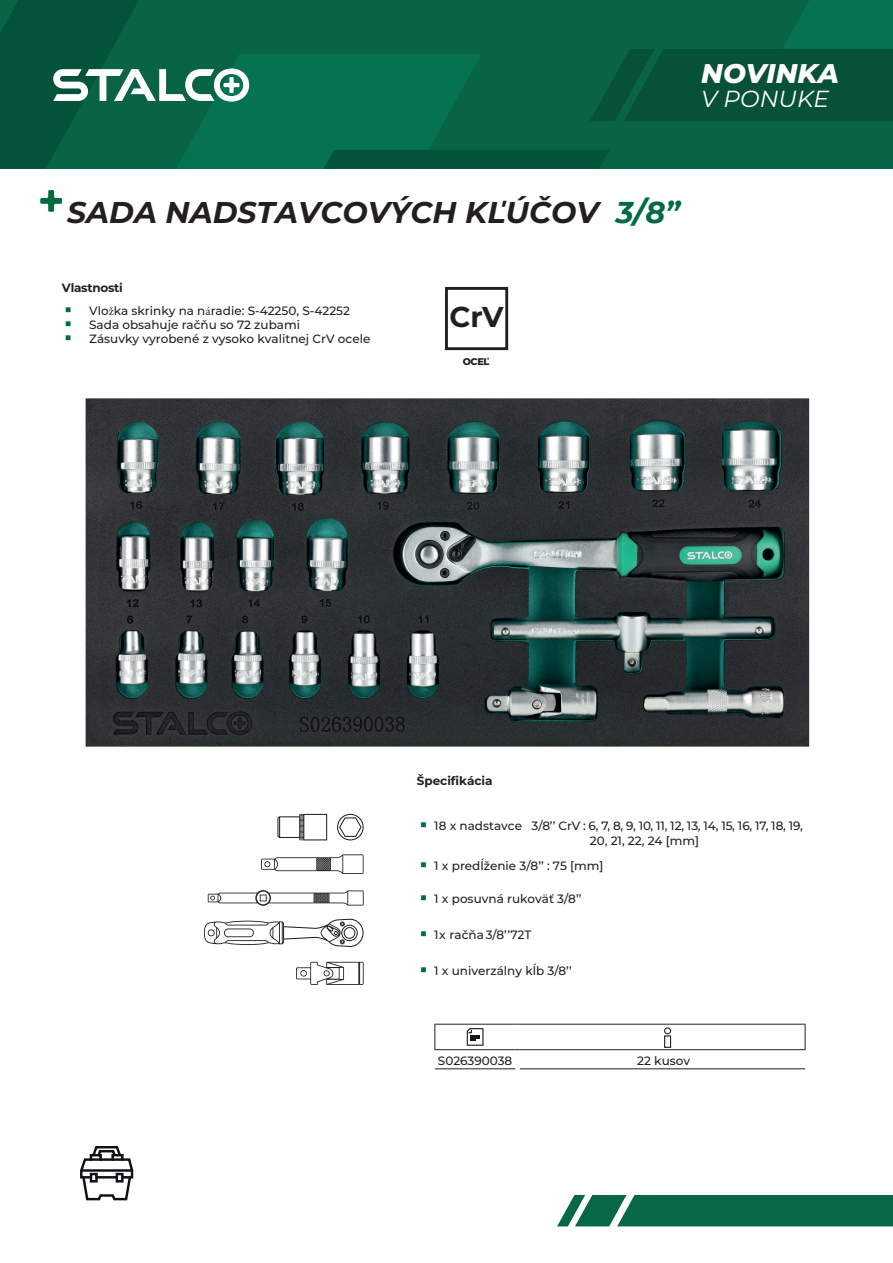
<style>
.page{position:relative;width:893px;height:1263px;background:#fff}
.page>*{position:absolute;margin:0;border:0;box-sizing:border-box;transform-origin:0 0}
.t1{font:italic 700 30px "Montserrat";color:#231f20}
.t2{font:700 28.8px "Montserrat";color:#231f20}
.t3{font:italic 800 27px "Montserrat";color:#fff}
.t4{font:italic 23.25px "Montserrat";color:#fff}
.t5{font:500 12px/22.2px "Montserrat";color:#231f20}
.t6{font:700 12px "Montserrat";color:#231f20}
.t7{font:800 9.75px "Montserrat";color:#231f20}
.s1{color:#006a42}
.s2{font-weight:700}
.s3{font-family:"Leelawadee UI";font-weight:400;font-size:15px;color:#006a42}
.s4{font-family:"Minion Pro";font-weight:400}
.s5{color:#fff}
</style>
<div class="page">
<svg style="left:557px;top:1195px;width:336px;height:31px;background:#197254"></svg>
<svg style="left:0;top:0;width:893px;height:169px;background:#0c6548"></svg>
<svg style="left:80px;top:1146px;width:54px;height:55px"></svg>
<hr style="left:97px;top:1176px;width:20px;height:2px;background:#0f1214">
<hr style="left:82px;top:1169px;width:49px;height:3px;background:#0f1214">
<div style="left:90px;top:1154px;width:12px;height:7px;border:2px solid #0f1214"></div>
<div style="left:111px;top:1154px;width:13px;height:7px;border:2px solid #0f1214"></div>
<hr style="left:435px;top:1068px;width:80px;height:1px;background:#231f20">
<hr style="left:520px;top:1068px;width:285px;height:1px;background:#231f20">
<hr style="left:434px;top:1024px;width:81px;height:1px;background:#231f20">
<svg style="left:434px;top:1024px;width:1px;height:25px"></svg>
<hr style="left:520px;top:1024px;width:285px;height:1px;background:#231f20">
<hr style="left:434px;top:1049px;width:81px;height:1px;background:#231f20">
<svg style="left:515px;top:1024px;width:5px;height:45px"></svg>
<hr style="left:520px;top:1049px;width:285px;height:1px;background:#231f20">
<svg style="left:805px;top:1024px;width:1px;height:25px"></svg>
<svg style="left:467px;top:1028px;width:16px;height:18px"></svg>
<img style="left:85px;top:398px;width:725px;height:349px">
<div style="left:445px;top:287px;width:63px;height:63px;border:3px solid #231f20"></div>
<div style="left:664px;top:1035px;width:7px;height:13px;border:1px solid #231f20"></div>
<div style="left:664px;top:1027px;width:7px;height:7px;border:1px solid #231f20;border-radius:50%"></div>
<svg style="left:261px;top:854px;width:103px;height:20px"></svg>
<svg style="left:208px;top:890px;width:156px;height:16px"></svg>
<svg style="left:277px;top:814px;width:50px;height:26px"></svg>
<svg style="left:337px;top:814px;width:27px;height:26px"></svg>
<svg style="left:204px;top:919px;width:160px;height:28px"></svg>
<svg style="left:296px;top:962px;width:68px;height:23px"></svg>
<svg style="left:40px;top:190px;width:22px;height:22px"></svg>
<h3 class="t3" style="left:701px;top:54px;width:139px">NOVINKA</h3>
<h3 class="t4" style="left:701px;top:83px;width:129px">V PONUKE</h3>
<h1 class="t1" style="left:67px;top:190px;width:614px">SADA NADSTAVCOVÝCH KĽÚČOV <span class="s1">3/8”</span></h1>
<p class="t5" style="left:62px;top:276px;width:290px"><span class="s2">Vlastnosti<br></span><span class="s3">◾</span> Vlo<span class="s4">ž</span>ka skrinky na n<span class="s4">á</span>radie: S-42250, S-42252</p>
<p class="t5" style="left:62px;top:317px;width:310px;line-height:14.4px"><span class="s3">◾</span> Sada obsahuje račňu so 72 zubami<br><span class="s3">◾</span> Zásuvky vyrobené z vysoko kvalitnej CrV ocele</p>
<h2 class="t2" style="left:449px;top:298px;width:56px">CrV</h2>
<p class="t7" style="left:463px;top:354px;width:28px">OCEĽ</p>
<p class="t6" style="left:417px;top:772px;width:77px">Špecifikácia</p>
<p class="t5" style="left:567px;top:818px;width:237px;line-height:15px;text-indent:-150px"><span class="s3">◾</span> 18 x nadstavce 3/8’’ CrV : 6, 7, 8, 9, 10, 11, 12, 13, 14, 15, 16, 17, 18, 19, <span class="s5">ooo</span>20, 21, 22, 24 [mm]</p>
<p class="t5" style="left:417px;top:854px;width:188px"><span class="s3">◾</span> 1 x predĺženie 3/8’’ : 75 [mm]</p>
<p class="t5" style="left:417px;top:887px;width:166px"><span class="s3">◾</span> 1 x posuvná rukoväť 3/8’’</p>
<p class="t5" style="left:417px;top:923px;width:116px"><span class="s3">◾</span> 1x račňa3/8’’72T</p>
<p class="t5" style="left:417px;top:959px;width:156px"><span class="s3">◾</span> 1 x univerzálny kĺb 3/8’’</p>
<p class="t5" style="left:438px;top:1049px;width:76px">S026390038</p>
<p class="t5" style="left:637px;top:1049px;width:54px">22 kusov</p>
</div>
